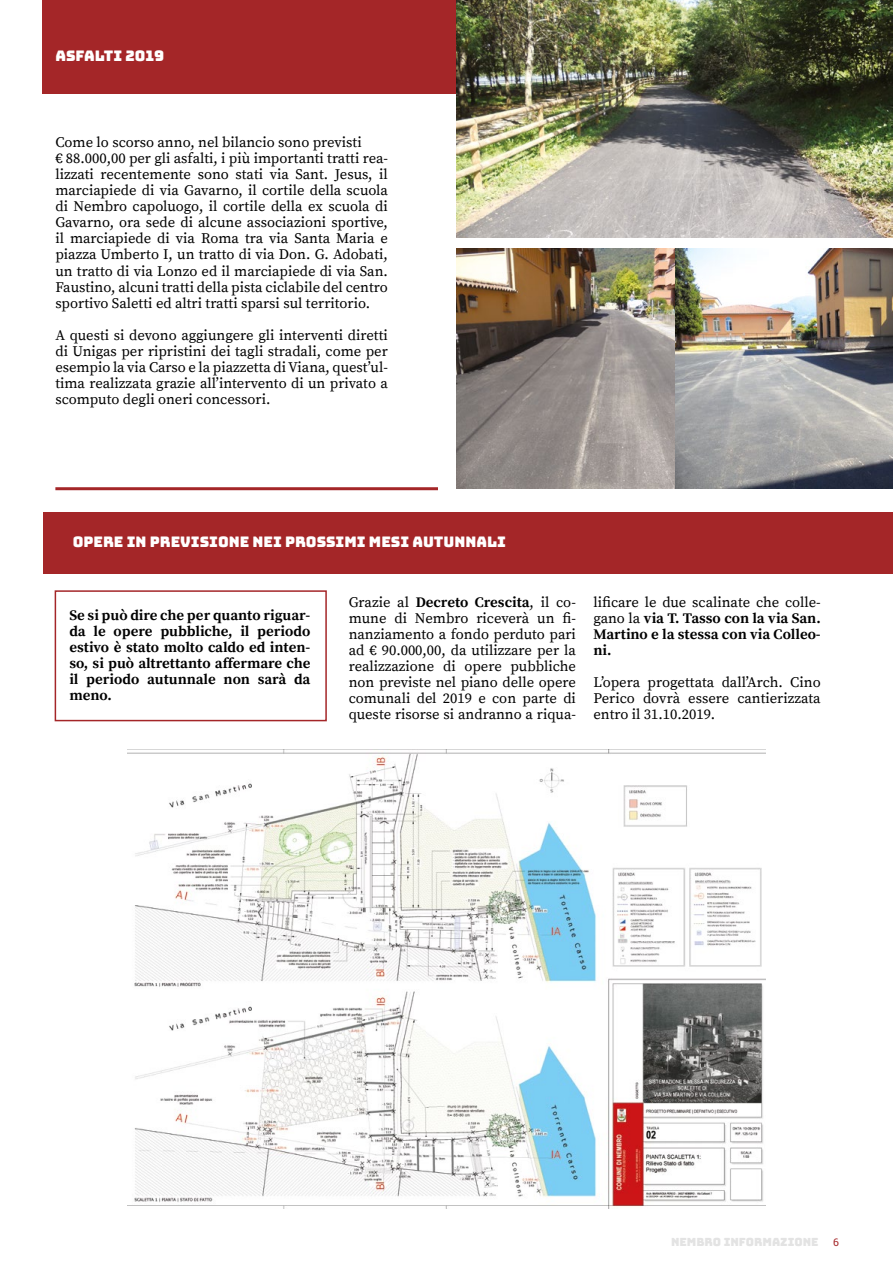
<style>
.page{position:relative;width:893px;height:1263px;background:#fff}
.page>*{position:absolute;margin:0;border:0;box-sizing:border-box;transform-origin:0 0}
.t1{font:14.55px/16px "Source Serif Pro";color:#000;text-align:justify}
.t2{font:700 14.55px/16px "Source Serif Pro";color:#000;text-align:justify}
.t3{font:14.55px "Bungee";color:#fff}
.t4{font:11.25px "Bungee";color:#e3e3e3}
.t5{font:10.5px "Roboto Slab";color:#a42628}
.s1{font-weight:700}
.s2{font-weight:400}
</style>
<div class="page">
<img style="left:456px;top:249px;width:437px;height:240px">
<img style="left:456px;top:0;width:437px;height:238px">
<div style="left:43px;top:0;width:413px;height:94px;background:#a42628"></div>
<div style="left:44px;top:512px;width:849px;height:62px;background:#a42628"></div>
<hr style="left:55px;top:487px;width:383px;height:3px;background:#a42628">
<img style="left:128px;top:749px;width:637px;height:460px">
<div style="left:55px;top:590px;width:272px;height:131px;border:2px solid #a42628"></div>
<p class="t3" style="left:55px;top:47px;width:110px">ASFALTI 2019</p>
<p class="t1" style="left:55px;top:135px;width:334px;text-align:left">Come lo scorso anno, nel bilancio sono previsti<br>€ 88.000,00 per gli asfalti, i più importanti tratti rea&shy;lizzati recentemente sono stati via Sant. Jesus, il marciapiede di via Gavarno, il cortile della scuola di Nembro capoluogo, il cortile della ex scuola di Gavarno, ora sede di alcune associazioni sportive, il marciapiede di via Roma tra via Santa Maria e piazza Umberto I, un tratto di via Don. G. Adobati, un tratto di via Lonzo ed il marciapiede di via San.<br>Faustino, alcuni tratti della pista ciclabile del centro sportivo Saletti ed altri tratti sparsi sul territorio.</p>
<p class="t1" style="left:55px;top:327px;width:334px">A questi si devono aggiungere gli interventi diretti di Unigas per ripristini dei tagli stradali, come per esempio la via Carso e la piazzetta di Viana, quest’ul&shy;tima realizzata grazie all’intervento di un privato a scomputo degli oneri concessori.</p>
<p class="t3" style="left:73px;top:533px;width:435px">OPERE IN PREVISIONE NEI PROSSIMI MESI AUTUNNALI</p>
<p class="t2" style="left:69px;top:607px;width:243px">Se si può dire che per quanto riguar&shy;da le opere pubbliche, il periodo estivo è stato molto caldo ed inten&shy;so, si può altrettanto affermare che il periodo autunnale non sarà da meno.</p>
<p class="t1" style="left:349px;top:595px;width:229px">Grazie al <span class="s1">Decreto Crescita</span>, il co&shy;mune di Nembro riceverà un fi&shy;nanziamento a fondo perduto pari ad € 90.000,00, da utilizzare per la realizzazione di opere pubbliche non previste nel piano delle opere comunali del 2019 e con parte di queste risorse si andranno a riqua-</p>
<p class="t2" style="left:593px;top:595px;width:229px"><span class="s2">lificare le due scalinate che colle&shy;gano la</span> via T. Tasso con la via San.<br>Martino e la stessa con via Colleo&shy;ni.</p>
<p class="t1" style="left:593px;top:675px;width:229px">L’opera progettata dall’Arch. Cino Perico dovrà essere cantierizzata entro il 31.10.2019.</p>
<p class="t4" style="left:671px;top:1235px;width:149px">NEMBRO INFORMAZIONE</p>
<p class="t5" style="left:833px;top:1235px;width:7px">6</p>
</div>
